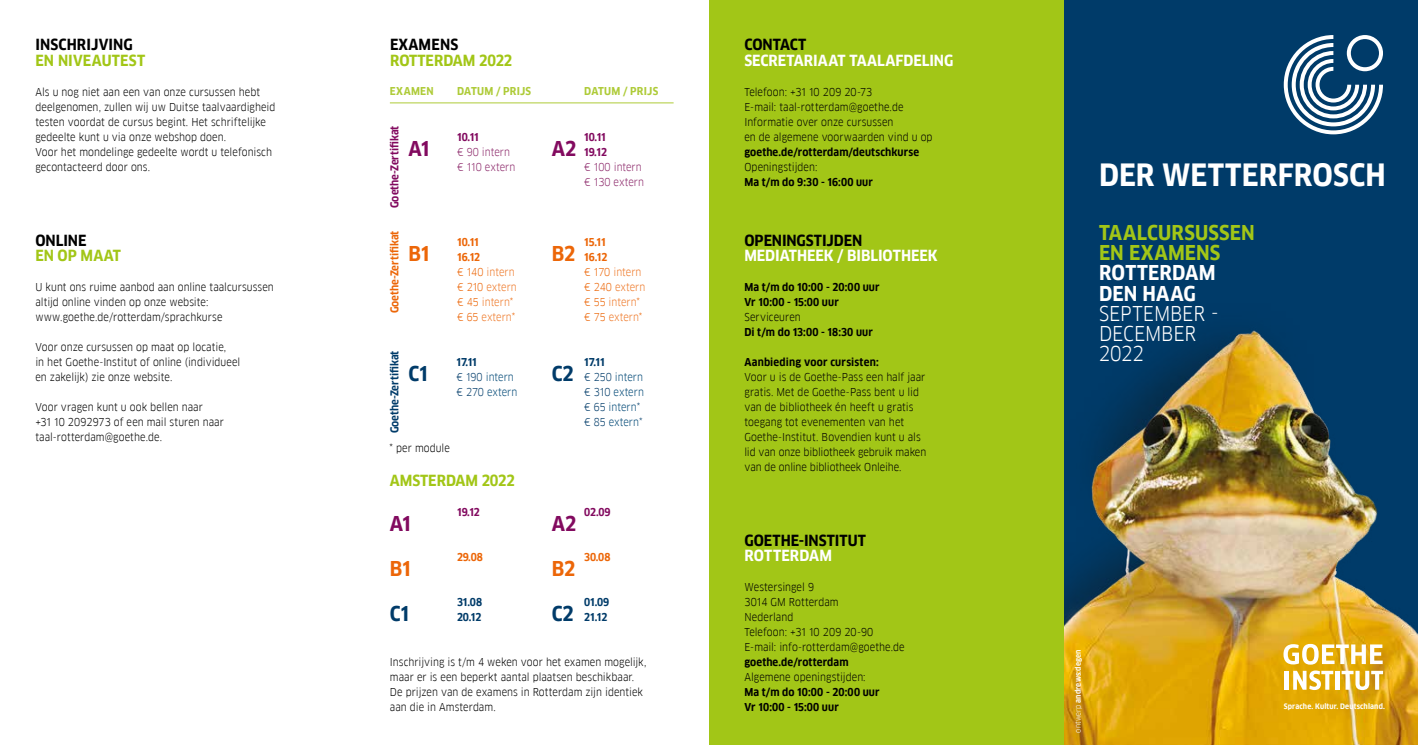
<style>
.page{position:relative;width:1418px;height:745px;background:#fff}
.page>*{position:absolute;margin:0;border:0;box-sizing:border-box;transform-origin:0 0}
.t1{font:700 30px "Goethe FF Clan";letter-spacing:.005em;color:#fff}
.t2{font:700 20px/20px "Goethe FF Clan";letter-spacing:.005em;color:#a2c617}
.t3{font:20px/20px "Goethe FF Clan";letter-spacing:-.005em;color:#fff}
.t4{font:700 20px/20px "Goethe FF Clan";letter-spacing:.01em;color:#fff}
.t5{font:700 20px "Goethe FF Clan";letter-spacing:-.025em;color:#820a5f}
.t6{font:700 20px "Goethe FF Clan";letter-spacing:-.02em;color:#ec6608}
.t7{font:700 20px "Goethe FF Clan";letter-spacing:-.01em;color:#003b69}
.t8{font:700 15px "Goethe FF Clan";color:#000}
.t9{font:700 15px "Goethe FF Clan";letter-spacing:-.005em;color:#fff}
.t10{font:700 15px "Goethe FF Clan";color:#a2c617}
.t11{font:10.62px/15px "Goethe FF Clan";color:#000}
.t12{font:700 10.62px/15px "Goethe FF Clan";letter-spacing:.01em;color:#000}
.t13{font:10.62px/15px "Goethe FF Clan";color:#ee7726}
.t14{font:10.62px/15px "Goethe FF Clan";color:#004876}
.t15{font:700 10.62px/15px "Goethe FF Clan";color:#820a5f}
.t16{font:10.62px/15px "Goethe FF Clan";color:#8c286a}
.t17{font:700 10.62px/15px "Goethe FF Clan";color:#003b69}
.t18{font:700 10.62px "Goethe FF Clan";letter-spacing:.02em;color:#aecb38}
.t19{font:700 10.62px "Goethe FF Clan";color:#ec6608}
.t20{font:700 7.5px "Goethe FF Clan";letter-spacing:.01em;color:#fff}
.t21{font:700 7.38px "Goethe FF Clan";letter-spacing:.02em;color:#fff}
.s1{font-weight:700;color:#ec6608}
.s2{color:#ec6608}
.s3{font-weight:700;color:#003b69}
.s4{color:#003b69}
.s5{font-weight:400}
</style>
<div class="page">
<div style="left:1063px;top:0;width:354px;height:744px;background:#003b69"></div>
<img style="left:1063px;top:260px;width:354px;height:484px">
<div style="left:709px;top:0;width:354px;height:744px;background:#a2c617"></div>
<svg style="left:1283px;top:35px;width:99px;height:99px"></svg>
<svg style="left:1283px;top:643px;width:99px;height:21px;background:#efd27f"></svg>
<hr style="left:1284px;top:670px;width:4px;height:19px;background:#fff">
<svg style="left:1293px;top:670px;width:40px;height:19px"></svg>
<hr style="left:1335px;top:670px;width:4px;height:19px;background:#fff">
<svg style="left:1341px;top:670px;width:41px;height:19px"></svg>
<hr style="left:390px;top:102px;width:283px;height:1px;background:#aecb38">
<h3 class="t8" style="left:36px;top:36px;width:99px">INSCHRIJVING</h3>
<h3 class="t10" style="left:36px;top:51px;width:111px">EN NIVEAUTEST</h3>
<p class="t11" style="left:35px;top:84px;width:241px">Als u nog niet aan een van onze cursussen hebt deelgenomen, zullen wij uw Duitse taalvaardigheid testen voordat de cursus begint. Het schriftelijke gedeelte kunt u via onze webshop doen.<br>Voor het mondelinge gedeelte wordt u telefonisch gecontacteerd door ons.</p>
<h3 class="t8" style="left:35px;top:231px;width:52px">ONLINE</h3>
<h3 class="t10" style="left:35px;top:246px;width:87px">EN OP MAAT</h3>
<p class="t11" style="left:35px;top:279px;width:240px">U kunt ons ruime aanbod aan online taalcursussen altijd online vinden op onze website: www.goethe.de/rotterdam/sprachkurse</p>
<p class="t11" style="left:35px;top:339px;width:206px">Voor onze cursussen op maat op locatie,<br>in het Goethe-Institut of online (individueel en zakelijk) zie onze website.</p>
<p class="t11" style="left:35px;top:399px;width:190px">Voor vragen kunt u ook bellen naar<br>+31 10 2092973 of een mail sturen naar taal-rotterdam@goethe.de.</p>
<h3 class="t8" style="left:390px;top:36px;width:70px">EXAMENS</h3>
<h3 class="t10" style="left:390px;top:51px;width:124px">ROTTERDAM 2022</h3>
<p class="t18" style="left:390px;top:85px;width:45px">EXAMEN</p>
<p class="t18" style="left:457px;top:85px;width:76px">DATUM / PRIJS</p>
<p class="t18" style="left:584px;top:85px;width:76px">DATUM / PRIJS</p>
<p class="t15" style="left:387px;top:208px;width:84px;rotate:-90deg">Goethe-Zertifikat</p>
<p class="t19" style="left:388px;top:313px;width:84px;rotate:-90deg">Goethe-Zertifikat</p>
<h2 class="t5" style="left:408px;top:136px;width:22px">A1</h2>
<h2 class="t5" style="left:551px;top:136px;width:26px">A2</h2>
<p class="t15" style="left:584px;top:129px;width:24px">10.11<br>19.12</p>
<p class="t16" style="left:584px;top:159px;width:61px">€ 100 intern € 130 extern</p>
<p class="t15" style="left:457px;top:129px;width:23px">10.11</p>
<p class="t16" style="left:457px;top:144px;width:60px">€ 90 intern € 110 extern</p>
<p class="t13" style="left:457px;top:234px;width:61px"><span class="s1">10.11<br>16.12<br></span><span class="s2">€ 140</span> intern <span class="s2">€ 210</span> extern <span class="s2">€ 45</span> intern<span class="s2">* € 65</span> extern<span class="s2">*</span></p>
<p class="t13" style="left:584px;top:234px;width:63px"><span class="s1">15.11<br>16.12<br></span><span class="s2">€ 170</span> intern <span class="s2">€ 240</span> extern <span class="s2">€ 55</span> intern<span class="s2">* € 75</span> extern<span class="s2">*</span></p>
<h2 class="t6" style="left:408px;top:241px;width:22px">B1</h2>
<h2 class="t6" style="left:551px;top:241px;width:25px">B2</h2>
<p class="t17" style="left:387px;top:433px;width:84px;rotate:-90deg">Goethe-Zertifikat</p>
<h2 class="t7" style="left:408px;top:361px;width:21px">C1</h2>
<h2 class="t7" style="left:551px;top:361px;width:24px">C2</h2>
<p class="t14" style="left:584px;top:354px;width:61px"><span class="s3">17.11<br></span><span class="s4">€ 250</span> intern <span class="s4">€ 310</span> extern <span class="s4">€ 65</span> intern<span class="s4">* € 85</span> extern<span class="s4">*</span></p>
<p class="t14" style="left:456px;top:354px;width:62px"><span class="s3">17.11<br></span><span class="s4">€ 190</span> intern <span class="s4">€ 270</span> extern</p>
<p class="t11" style="left:389px;top:440px;width:62px">* per module</p>
<h3 class="t10" style="left:390px;top:471px;width:126px">AMSTERDAM 2022</h3>
<p class="t15" style="left:457px;top:504px;width:24px">19.12</p>
<h2 class="t5" style="left:390px;top:512px;width:22px">A1</h2>
<h2 class="t5" style="left:551px;top:512px;width:26px">A2</h2>
<p class="t15" style="left:584px;top:504px;width:28px">02.09</p>
<p class="t19" style="left:457px;top:550px;width:27px">29.08</p>
<p class="t19" style="left:584px;top:550px;width:28px">30.08</p>
<h2 class="t6" style="left:390px;top:557px;width:22px">B1</h2>
<h2 class="t6" style="left:551px;top:557px;width:25px">B2</h2>
<p class="t17" style="left:457px;top:594px;width:27px">31.08<br>20.12</p>
<p class="t11" style="left:390px;top:654px;width:258px">Inschrijving is t/m 4 weken voor het examen mogelijk, maar er is een beperkt aantal plaatsen beschikbaar.<br>De prijzen van de examens in Rotterdam zijn identiek aan die in Amsterdam.</p>
<h2 class="t7" style="left:390px;top:601px;width:21px">C1</h2>
<h2 class="t7" style="left:551px;top:601px;width:24px">C2</h2>
<p class="t17" style="left:584px;top:594px;width:27px">01.09<br>21.12</p>
<h3 class="t8" style="left:744px;top:36px;width:63px">CONTACT</h3>
<h3 class="t9" style="left:744px;top:51px;width:210px">SECRETARIAAT TAALAFDELING</h3>
<p class="t11" style="left:744px;top:84px;width:189px">Telefoon: +31 10 209 20-73<br>E-mail: taal-rotterdam@goethe.de<br>Informatie over onze cursussen<br>en de algemene voorwaarden vind u op</p>
<p class="t12" style="left:744px;top:144px;width:176px">goethe.de/rotterdam/deutschkurse</p>
<p class="t11" style="left:744px;top:159px;width:74px">Openingstijden:</p>
<p class="t12" style="left:744px;top:174px;width:130px">Ma t/m do 9:30 - 16:00 uur</p>
<h3 class="t8" style="left:744px;top:231px;width:119px">OPENINGSTIJDEN</h3>
<h3 class="t9" style="left:744px;top:246px;width:195px">MEDIATHEEK / BIBLIOTHEEK</h3>
<p class="t12" style="left:744px;top:279px;width:137px">Ma t/m do 10:00 - 20:00 uur<br>Vr 10:00 - 15:00 uur</p>
<p class="t11" style="left:744px;top:309px;width:58px">Serviceuren</p>
<p class="t12" style="left:744px;top:324px;width:130px">Di t/m do 13:00 - 18:30 uur</p>
<p class="t12" style="left:744px;top:354px;width:136px">Aanbieding voor cursisten:</p>
<p class="t11" style="left:744px;top:369px;width:183px">Voor u is de Goethe-Pass een half jaar gratis. Met de Goethe-Pass bent u lid van de bibliotheek én heeft u gratis toegang tot evenementen van het Goethe-Institut. Bovendien kunt u als lid van onze bibliotheek gebruik maken van de online bibliotheek Onleihe.</p>
<h3 class="t8" style="left:744px;top:531px;width:123px">GOETHE-INSTITUT</h3>
<h3 class="t9" style="left:744px;top:546px;width:89px">ROTTERDAM</h3>
<p class="t11" style="left:744px;top:579px;width:162px">Westersingel 9<br>3014 GM Rotterdam<br>Nederland<br>Telefoon: +31 10 209 20-90<br>E-mail: info-rotterdam@goethe.de</p>
<p class="t12" style="left:744px;top:654px;width:106px">goethe.de/rotterdam</p>
<p class="t11" style="left:744px;top:669px;width:123px">Algemene openingstijden:</p>
<p class="t12" style="left:744px;top:684px;width:137px">Ma t/m do 10:00 - 20:00 uur<br>Vr 10:00 - 15:00 uur</p>
<h1 class="t1" style="left:1099px;top:157px;width:288px">DER WETTERFROSCH</h1>
<h2 class="t2" style="left:1099px;top:223px;width:157px">TAALCURSUSSEN<br>EN EXAMENS</h2>
<h2 class="t4" style="left:1099px;top:263px;width:118px">ROTTERDAM<br>DEN HAAG</h2>
<h2 class="t3" style="left:1098px;top:303px;width:121px">SEPTEMBER -<br>DECEMBER<br>2022</h2>
<p class="t20" style="left:1073px;top:732px;width:84px;rotate:-90deg"><span class="s5">ontwerp</span> andrews:degen</p>
<p class="t21" style="left:1283px;top:701px;width:103px">Sprache. Kultur. Deutschland.</p>
</div>
